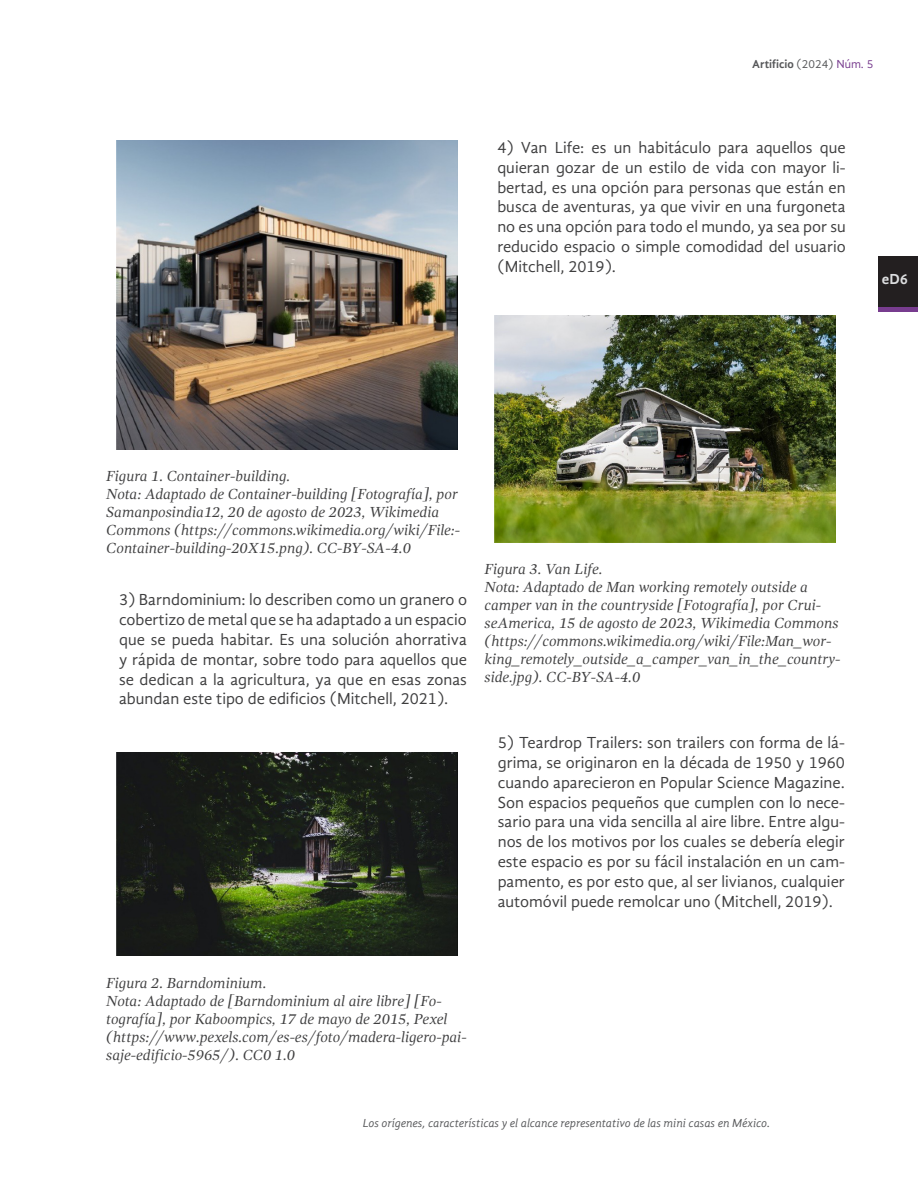
<style>
.page{position:relative;width:918px;height:1188px;background:#fff}
.page>*{position:absolute;margin:0;border:0;box-sizing:border-box;transform-origin:0 0}
.t1{font:16.5px/19.8px "Gandhi Sans";color:#3e3e3f;text-align:justify}
.t2{font:italic 15px/18px "Gandhi Serif";color:#3e3e3f}
.t3{font:700 15px "Gandhi Sans";color:#dcdddf}
.t4{font:italic 12px "Gandhi Sans";color:#57585a}
.t5{font:700 12px "Gandhi Sans";color:#57585a}
.s1{font-weight:400}
.s2{font-weight:400;color:#773c8e}
</style>
<div class="page">
<div style="left:878px;top:256px;width:40px;height:51px;background:#231f20"></div>
<div style="left:878px;top:307px;width:40px;height:5px;background:#773c8e"></div>
<img style="left:116px;top:140px;width:342px;height:309px">
<img style="left:117px;top:752px;width:341px;height:203px">
<img style="left:495px;top:315px;width:341px;height:227px">
<p class="t5" style="left:752px;top:57px;width:123px">Artificio <span class="s1">(2024)</span> <span class="s2">Núm. 5</span></p>
<p class="t1" style="left:497px;top:138px;width:350px">4) Van Life: es un habitáculo para aquellos que quieran gozar de un estilo de vida con mayor li&shy;bertad, es una opción para personas que están en busca de aventuras, ya que vivir en una furgoneta no es una opción para todo el mundo, ya sea por su reducido espacio o simple comodidad del usuario (Mitchell, 2019).</p>
<p class="t3" style="left:882px;top:270px;width:28px">eD6</p>
<p class="t2" style="left:106px;top:467px;width:355px">Figura 1. Container-building.<br>Nota: Adaptado de Container-building [Fotografía], por Samanposindia12, 20 de agosto de 2023, Wikimedia Commons (https://commons.wikimedia.org/wiki/File:- Container-building-20X15.png). CC-BY-SA-4.0</p>
<p class="t1" style="left:119px;top:590px;width:349px">3) Barndominium: lo describen como un granero o cobertizo de metal que se ha adaptado a un espacio que se pueda habitar. Es una solución ahorrativa y rápida de montar, sobre todo para aquellos que se dedican a la agricultura, ya que en esas zonas abundan este tipo de edificios (Mitchell, 2021).</p>
<p class="t2" style="left:485px;top:561px;width:357px">Figura 3. Van Life.<br>Nota: Adaptado de Man working remotely outside a camper van in the countryside [Fotografía], por Crui&shy;seAmerica, 15 de agosto de 2023, Wikimedia Commons (https://commons.wikimedia.org/wiki/File:Man_wor&shy;king_remotely_outside_a_camper_van_in_the_country&shy;side.jpg). CC-BY-SA-4.0</p>
<p class="t1" style="left:498px;top:733px;width:349px">5) Teardrop Trailers: son trailers con forma de lá&shy;grima, se originaron en la década de 1950 y 1960 cuando aparecieron en Popular Science Magazine.<br>Son espacios pequeños que cumplen con lo nece&shy;sario para una vida sencilla al aire libre. Entre algu&shy;nos de los motivos por los cuales se debería elegir este espacio es por su fácil instalación en un cam&shy;pamento, es por esto que, al ser livianos, cualquier automóvil puede remolcar uno (Mitchell, 2019).</p>
<p class="t2" style="left:106px;top:974px;width:362px">Figura 2. Barndominium.<br>Nota: Adaptado de [Barndominium al aire libre] [Fo&shy;tografía], por Kaboompics, 17 de mayo de 2015, Pexel (https://www.pexels.com/es-es/foto/madera-ligero-pai&shy;saje-edificio-5965/). CC0 1.0</p>
<p class="t4" style="left:363px;top:1117px;width:409px">Los orígenes, características y el alcance representativo de las mini casas en México.</p>
</div>
